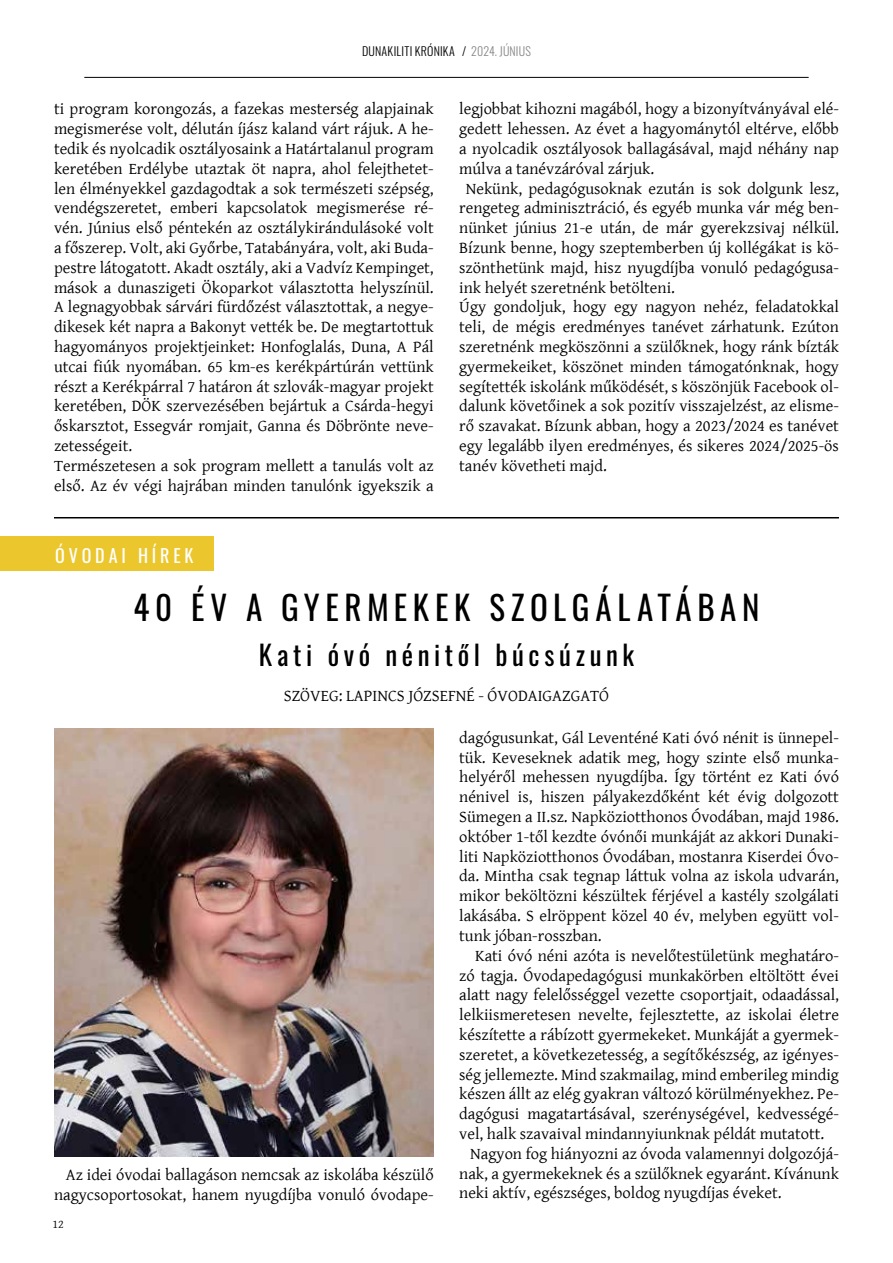
<style>
.page{position:relative;width:893px;height:1263px;background:#fff}
.page>*{position:absolute;margin:0;border:0;box-sizing:border-box;transform-origin:0 0}
.t1{font:33px "Oswald";letter-spacing:.17em;color:#000}
.t2{font:27px "Oswald";letter-spacing:.17em;color:#000}
.t3{font:18px "Oswald";letter-spacing:.215em;color:#fff}
.t4{font:16.5px/19.8px "Gentium Basic";color:#000}
.t5{font:300 12px "Oswald";letter-spacing:.015em;color:#000}
.t6{font:12px "Gentium Basic";color:#000}
.s1{color:#878787}
</style>
<div class="page">
<hr style="left:84px;top:77px;width:725px;height:1px;background:#000">
<div style="left:0;top:536px;width:213px;height:35px;background:#ebc62d"></div>
<img style="left:54px;top:728px;width:380px;height:429px">
<hr style="left:54px;top:517px;width:785px;height:1px;background:#000">
<p class="t5" style="left:362px;top:40px;width:170px">DUNAKILITI KRÓNIKA / <span class="s1">2024. JÚNIUS</span></p>
<p class="t4" style="left:54px;top:99px;width:381px">ti program korongozás, a fazekas mesterség alapjainak megismerése volt, délután íjász kaland várt rájuk. A he&shy;tedik és nyolcadik osztályosaink a Határtalanul program keretében Erdélybe utaztak öt napra, ahol felejthetet&shy;len élményekkel gazdagodtak a sok természeti szépség, vendégszeretet, emberi kapcsolatok megismerése ré&shy;vén. Június első péntekén az osztálykirándulásoké volt a főszerep. Volt, aki Győrbe, Tatabányára, volt, aki Buda&shy;pestre látogatott. Akadt osztály, aki a Vadvíz Kempinget, mások a dunaszigeti Ökoparkot választotta helyszínül.<br>A legnagyobbak sárvári fürdőzést választottak, a negye&shy;dikesek két napra a Bakonyt vették be. De megtartottuk hagyományos projektjeinket: Honfoglalás, Duna, A Pál utcai fiúk nyomában. 65 km-es kerékpártúrán vettünk részt a Kerékpárral 7 határon át szlovák-magyar projekt keretében, DÖK szervezésében bejártuk a Csárda-hegyi őskarsztot, Essegvár romjait, Ganna és Döbrönte neve&shy;zetességeit.<br>Természetesen a sok program mellett a tanulás volt az első. Az év végi hajrában minden tanulónk igyekszik a</p>
<p class="t4" style="left:459px;top:99px;width:381px">legjobbat kihozni magából, hogy a bizonyítványával elé-</p>
<p class="t4" style="left:459px;top:118px;width:381px">gedett lehessen. Az évet a hagyománytól eltérve, előbb</p>
<p class="t4" style="left:459px;top:138px;width:381px">a nyolcadik osztályosok ballagásával, majd néhány nap</p>
<p class="t4" style="left:459px;top:158px;width:197px">múlva a tanévzáróval zárjuk.</p>
<p class="t4" style="left:466px;top:178px;width:375px">Nekünk, pedagógusoknak ezután is sok dolgunk lesz,</p>
<p class="t4" style="left:459px;top:198px;width:381px">rengeteg adminisztráció, és egyéb munka vár még ben-</p>
<p class="t4" style="left:459px;top:217px;width:381px">nünket június 21-e után, de már gyerekzsivaj nélkül.</p>
<p class="t4" style="left:459px;top:237px;width:381px">Bízunk benne, hogy szeptemberben új kollégákat is kö-</p>
<p class="t4" style="left:459px;top:257px;width:381px">szönthetünk majd, hisz nyugdíjba vonuló pedagógusa-</p>
<p class="t4" style="left:459px;top:277px;width:217px">ink helyét szeretnénk betölteni.</p>
<p class="t4" style="left:459px;top:297px;width:381px">Úgy gondoljuk, hogy egy nagyon nehéz, feladatokkal</p>
<p class="t4" style="left:459px;top:316px;width:381px">teli, de mégis eredményes tanévet zárhatunk. Ezúton</p>
<p class="t4" style="left:459px;top:336px;width:381px">szeretnénk megköszönni a szülőknek, hogy ránk bízták</p>
<p class="t4" style="left:459px;top:356px;width:381px">gyermekeiket, köszönet minden támogatónknak, hogy</p>
<p class="t4" style="left:459px;top:376px;width:381px">segítették iskolánk működését, s köszönjük Facebook ol-</p>
<p class="t4" style="left:459px;top:396px;width:381px">dalunk követőinek a sok pozitív visszajelzést, az elisme-</p>
<p class="t4" style="left:459px;top:415px;width:381px">rő szavakat. Bízunk abban, hogy a 2023/2024 es tanévet</p>
<p class="t4" style="left:459px;top:435px;width:381px">egy legalább ilyen eredményes, és sikeres 2024/2025-ös</p>
<p class="t4" style="left:459px;top:455px;width:149px">tanév követheti majd.</p>
<p class="t3" style="left:55px;top:539px;width:140px">ÓVODAI HÍREK</p>
<h1 class="t1" style="left:133px;top:578px;width:628px">40 ÉV A GYERMEKEK SZOLGÁLATÁBAN</h1>
<h2 class="t2" style="left:259px;top:631px;width:376px">Kati óvó nénitől búcsúzunk</h2>
<p class="t4" style="left:284px;top:685px;width:327px">SZÖVEG: LAPINCS JÓZSEFNÉ - ÓVODAIGAZGATÓ</p>
<p class="t4" style="left:54px;top:1164px;width:381px;text-align:right">Az idei óvodai ballagáson nemcsak az iskolába készülő nagycsoportosokat, hanem nyugdíjba vonuló óvodape-</p>
<p class="t6" style="left:52px;top:1215px;width:13px">12</p>
<p class="t4" style="left:459px;top:727px;width:381px;text-align:justify">dagógusunkat, Gál Leventéné Kati óvó nénit is ünnepel&shy;tük. Keveseknek adatik meg, hogy szinte első munka&shy;helyéről mehessen nyugdíjba. Így történt ez Kati óvó nénivel is, hiszen pályakezdőként két évig dolgozott Sümegen a II.sz. Napköziotthonos Óvodában, majd 1986. október 1-től kezdte óvónői munkáját az akkori Dunaki&shy;liti Napköziotthonos Óvodában, mostanra Kiserdei Óvo&shy;da. Mintha csak tegnap láttuk volna az iskola udvarán, mikor beköltözni készültek férjével a kastély szolgálati lakásába. S elröppent közel 40 év, melyben együtt vol&shy;tunk jóban-rosszban.</p>
<p class="t4" style="left:475px;top:945px;width:365px">Kati óvó néni azóta is nevelőtestületünk meghatáro-</p>
<p class="t4" style="left:459px;top:965px;width:381px">zó tagja. Óvodapedagógusi munkakörben eltöltött évei</p>
<p class="t4" style="left:459px;top:984px;width:381px">alatt nagy felelősséggel vezette csoportjait, odaadással,</p>
<p class="t4" style="left:459px;top:1004px;width:381px">lelkiismeretesen nevelte, fejlesztette, az iskolai életre</p>
<p class="t4" style="left:459px;top:1024px;width:381px">készítette a rábízott gyermekeket. Munkáját a gyermek-</p>
<p class="t4" style="left:459px;top:1044px;width:381px">szeretet, a következetesség, a segítőkészség, az igényes-</p>
<p class="t4" style="left:459px;top:1064px;width:381px">ség jellemezte. Mind szakmailag, mind emberileg mindig</p>
<p class="t4" style="left:459px;top:1083px;width:381px">készen állt az elég gyakran változó körülményekhez. Pe-</p>
<p class="t4" style="left:459px;top:1103px;width:381px">dagógusi magatartásával, szerénységével, kedvességé-</p>
<p class="t4" style="left:459px;top:1123px;width:367px">vel, halk szavaival mindannyiunknak példát mutatott.</p>
<p class="t4" style="left:470px;top:1143px;width:370px">Nagyon fog hiányozni az óvoda valamennyi dolgozójá-</p>
<p class="t4" style="left:459px;top:1163px;width:381px">nak, a gyermekeknek és a szülőknek egyaránt. Kívánunk</p>
<p class="t4" style="left:459px;top:1182px;width:324px">neki aktív, egészséges, boldog nyugdíjas éveket.</p>
</div>
